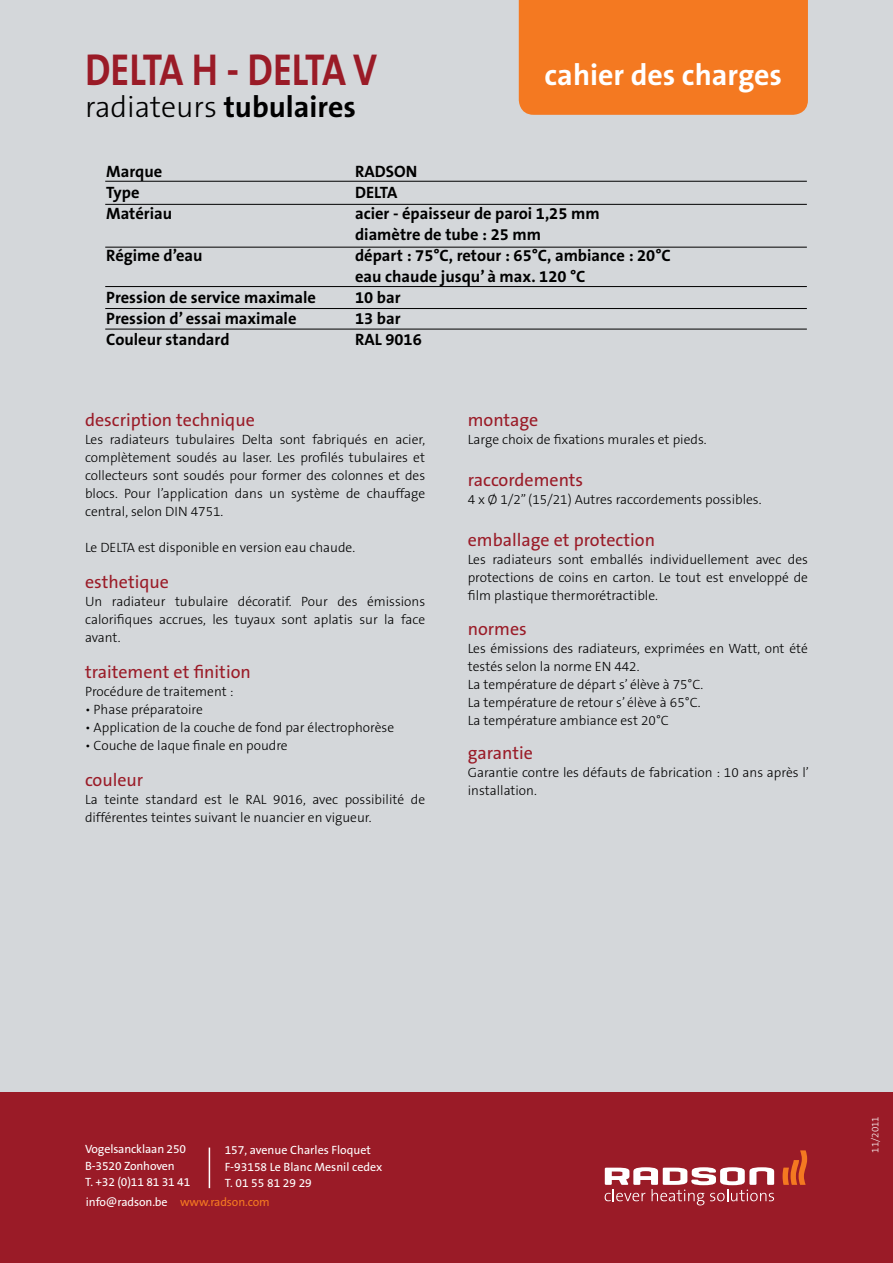
<style>
.page{position:relative;width:893px;height:1263px;background:#fff}
.page>*{position:absolute;margin:0;border:0;box-sizing:border-box;transform-origin:0 0}
.t1{font:700 45px "The Sans B7";letter-spacing:-.035em;color:#9a1b27;scale:.85 1}
.t2{font:300 30px "The Sans B3";color:#000}
.t3{font:700 30px "The Sans B7";color:#fff}
.t4{font:18px "The Sans B5 Plain";color:#9a1b27}
.t5{font:700 16.5px/21px "The Sans B7";color:#000}
.t6{font:300 13.5px/18px "The Sans B3";color:#000;text-align:justify}
.t7{font:12px/16.5px "The Sans B5 Plain";letter-spacing:-.01em;color:#fff}
.t8{font:300 9.75px "The Sans B3";color:#fff}
.s1{font-family:"The Sans B7";font-weight:700}
.s2{color:#f47921}
</style>
<div class="page">
<div style="left:0;top:0;width:893px;height:1107px;background:#d4d7da"></div>
<div style="left:519px;top:0;width:289px;height:115px;background:#f47921"></div>
<hr style="left:105px;top:181px;width:702px;height:1px;background:#000">
<hr style="left:105px;top:204px;width:702px;height:1px;background:#000">
<hr style="left:105px;top:308px;width:702px;height:1px;background:#000">
<hr style="left:105px;top:247px;width:702px;height:1px;background:#000">
<hr style="left:105px;top:329px;width:702px;height:1px;background:#000">
<hr style="left:105px;top:286px;width:702px;height:1px;background:#000">
<div style="left:0;top:1093px;width:893px;height:170px;background:#9a1b27"></div>
<svg style="left:783px;top:1150px;width:24px;height:35px"></svg>
<svg style="left:605px;top:1167px;width:169px;height:38px"></svg>
<hr style="left:209px;top:1147px;width:1px;height:41px;background:#fff">
<h1 class="t1" style="left:85px;top:48px;width:345px">DELTA H - DELTA V</h1>
<h2 class="t2" style="left:85px;top:92px;width:272px">radiateurs <span class="s1">tubulaires</span></h2>
<h2 class="t3" style="left:545px;top:60px;width:239px">cahier des charges</h2>
<p class="t5" style="left:106px;top:161px;width:58px">Marque</p>
<p class="t5" style="left:355px;top:161px;width:64px">RADSON</p>
<p class="t5" style="left:106px;top:183px;width:35px">Type</p>
<p class="t5" style="left:355px;top:183px;width:44px">DELTA</p>
<p class="t5" style="left:106px;top:204px;width:67px">Matériau</p>
<p class="t5" style="left:355px;top:204px;width:246px">acier - épaisseur de paroi 1,25 mm diamètre de tube : 25 mm</p>
<p class="t5" style="left:106px;top:246px;width:98px">Régime d’eau</p>
<p class="t5" style="left:355px;top:246px;width:317px">départ : 75°C, retour : 65°C, ambiance : 20°C eau chaude jusqu’ à max. 120 °C</p>
<p class="t5" style="left:106px;top:288px;width:211px">Pression de service maximale</p>
<p class="t5" style="left:355px;top:288px;width:47px">10 bar</p>
<p class="t5" style="left:106px;top:309px;width:192px">Pression d’ essai maximale</p>
<p class="t5" style="left:355px;top:309px;width:47px">13 bar</p>
<p class="t5" style="left:106px;top:330px;width:125px">Couleur standard</p>
<p class="t5" style="left:355px;top:330px;width:68px">RAL 9016</p>
<h3 class="t4" style="left:85px;top:411px;width:171px">description technique</h3>
<p class="t6" style="left:85px;top:431px;width:342px">Les radiateurs tubulaires Delta sont fabriqués en acier, complètement soudés au laser. Les profilés tubulaires et collecteurs sont soudés pour former des colonnes et des blocs. Pour l’application dans un système de chauffage central, selon DIN 4751.</p>
<p class="t6" style="left:85px;top:539px;width:272px">Le DELTA est disponible en version eau chaude.</p>
<h3 class="t4" style="left:85px;top:573px;width:85px">esthetique</h3>
<p class="t6" style="left:85px;top:593px;width:342px">Un radiateur tubulaire décoratif. Pour des émissions calorifiques accrues, les tuyaux sont aplatis sur la face avant.</p>
<h3 class="t4" style="left:85px;top:663px;width:167px">traitement et finition</h3>
<p class="t6" style="left:85px;top:683px;width:150px">Procédure de traitement :</p>
<p class="t6" style="left:85px;top:701px;width:119px">• Phase préparatoire</p>
<p class="t6" style="left:85px;top:719px;width:311px">• Application de la couche de fond par électrophorèse</p>
<p class="t6" style="left:85px;top:737px;width:204px">• Couche de laque finale en poudre</p>
<h3 class="t4" style="left:85px;top:771px;width:60px">couleur</h3>
<p class="t6" style="left:85px;top:791px;width:342px">La teinte standard est le RAL 9016, avec possibilité de différentes teintes suivant le nuancier en vigueur.</p>
<h3 class="t4" style="left:468px;top:411px;width:72px">montage</h3>
<p class="t6" style="left:468px;top:431px;width:240px">Large choix de fixations murales et pieds.</p>
<h3 class="t4" style="left:468px;top:471px;width:117px">raccordements</h3>
<p class="t6" style="left:468px;top:491px;width:295px">4 x Ø 1/2” (15/21) Autres raccordements possibles.</p>
<h3 class="t4" style="left:468px;top:531px;width:189px">emballage et protection</h3>
<p class="t6" style="left:468px;top:551px;width:342px">Les radiateurs sont emballés individuellement avec des protections de coins en carton. Le tout est enveloppé de film plastique thermorétractible.</p>
<h3 class="t4" style="left:468px;top:620px;width:61px">normes</h3>
<p class="t6" style="left:468px;top:640px;width:342px;text-align:left">Les émissions des radiateurs, exprimées en Watt, ont été testés selon la norme EN 442.<br>La température de départ s’ élève à 75°C.<br>La température de retour s’ élève à 65°C.<br>La température ambiance est 20°C</p>
<h3 class="t4" style="left:468px;top:744px;width:67px">garantie</h3>
<p class="t6" style="left:468px;top:764px;width:343px">Garantie contre les défauts de fabrication : 10 ans après l’ installation.</p>
<p class="t7" style="left:85px;top:1141px;width:107px">Vogelsancklaan 250<br>B-3520 Zonhoven<br>T. +32 (0)11 81 31 41</p>
<p class="t7" style="left:86px;top:1194px;width:185px">info@radson.be <span class="s2">www.radson.com</span></p>
<p class="t7" style="left:225px;top:1142px;width:148px">157, avenue Charles Floquet</p>
<p class="t7" style="left:225px;top:1159px;width:159px">F-93158 Le Blanc Mesnil cedex<br>T. 01 55 81 29 29</p>
<p class="t8" style="left:870px;top:1152px;width:38px;rotate:-90deg">0511/2011</p>
</div>
